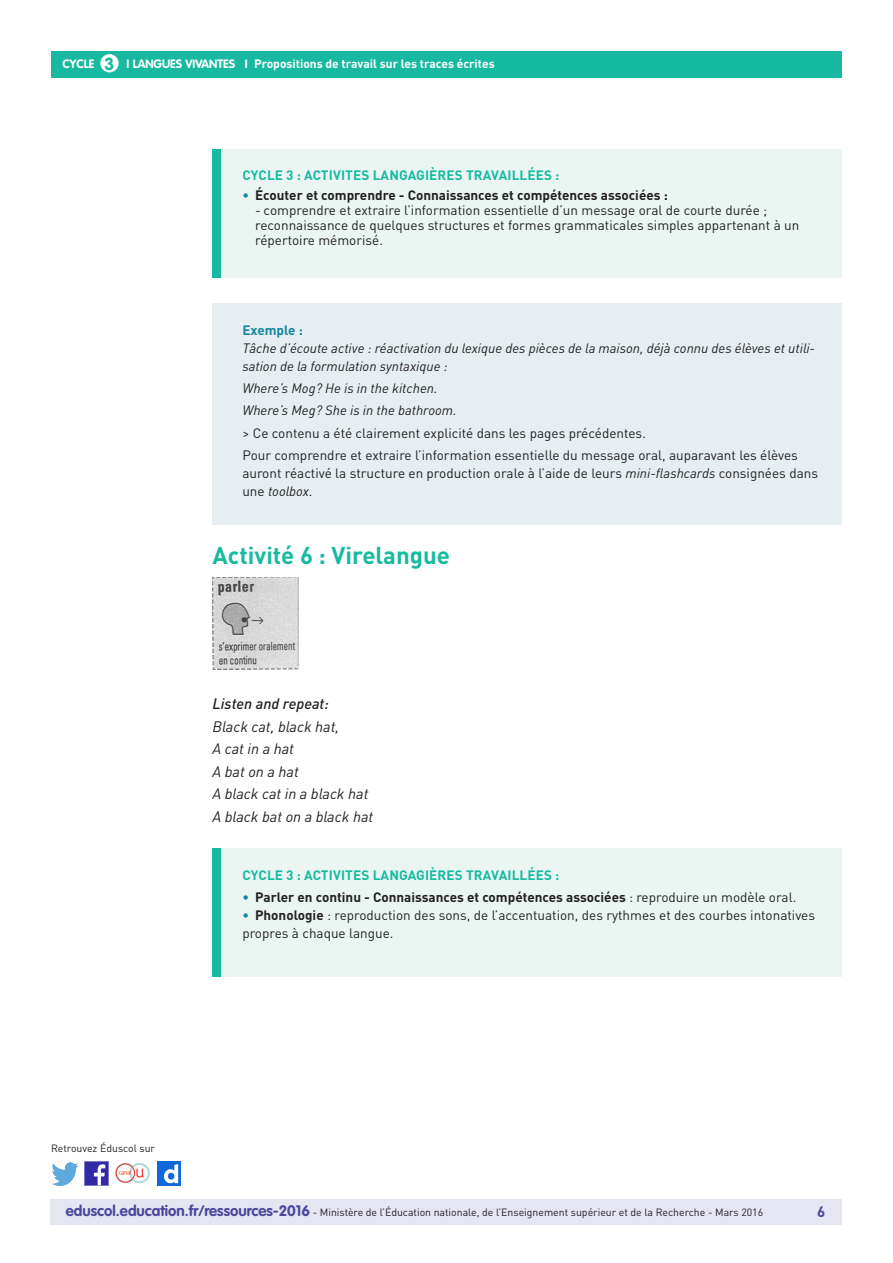
<style>
.page{position:relative;width:893px;height:1263px;background:#fff}
.page>*{position:absolute;margin:0;border:0;box-sizing:border-box;transform-origin:0 0}
._03_Titre_de_niveau{font:700 24px "DIN Pro";color:#17baa1}
.t1{font:700 17.25px "VAG Rounded Std";color:#17baa1}
._06_Texte_courant{font:italic 15px "DIN Pro";color:#231f20}
._06_Texte_courant-2{font:italic 500 15px "DIN Pro";color:#231f20}
.t2{font:700 15px "DIN Pro";color:#4a489e}
._15_texte_encadré{font:13.5px/18px "DIN Pro";color:#231f20}
._15_texte_encadré-2{font:italic 13.5px/18px "DIN Pro";color:#231f20}
._09_Liste_à_tirets_n{font:13.5px/15px "DIN Pro";color:#231f20}
._08_Liste_à_puces_ni{font:700 13.5px "DIN Pro";color:#231f20}
._08_Liste_à_puces_ni-2{font:13.5px/18px "DIN Pro";color:#231f20}
._01_Titre_info_conte{font:700 13.5px "DIN Pro";letter-spacing:.01em;color:#17baa1}
._15_Titre_encadré{font:700 13.5px "DIN Pro";color:#16879f}
.t3{font:700 12px "DIN Pro";color:#fff}
.t4{font:700 12px "VAG Rounded Std";color:#fff}
.t5{font:10.5px "DIN Pro";color:#231f20}
.s1{color:#16879f}
.s2{font-style:italic}
.s3{font-weight:400}
.s4{font-weight:700;color:#16879f}
.s5{font-weight:700}
.s6{font-family:"VAG Rounded Std";font-weight:700;font-size:15px;color:#4a489e}
</style>
<div class="page">
<div style="left:50px;top:1199px;width:791px;height:26px;background:#e6e5f2"></div>
<div style="left:51px;top:51px;width:791px;height:27px;background:#17baa1"></div>
<div style="left:100px;top:54px;width:19px;height:18px;background:#fff;border-radius:50%"></div>
<img style="left:85px;top:1162px;width:23px;height:23px">
<img style="left:51px;top:1163px;width:28px;height:22px">
<img style="left:158px;top:1162px;width:22px;height:23px">
<img style="left:115px;top:1163px;width:35px;height:21px">
<div style="left:213px;top:149px;width:629px;height:128px;background:#ebf6f3"></div>
<div style="left:213px;top:149px;width:8px;height:128px;background:#17baa1"></div>
<div style="left:213px;top:848px;width:629px;height:129px;background:#ebf6f3"></div>
<div style="left:213px;top:848px;width:8px;height:129px;background:#17baa1"></div>
<div style="left:213px;top:303px;width:629px;height:221px;background:#e6eef2"></div>
<img style="left:213px;top:577px;width:85px;height:92px">
<p class="t1" style="left:105px;top:53px;width:11px">3</p>
<p class="t3" style="left:254px;top:56px;width:242px">Propositions de travail sur les traces écrites</p>
<p class="t4" style="left:63px;top:57px;width:33px">CYCLE</p>
<p class="t4" style="left:127px;top:57px;width:123px">I LANGUES VIVANTES I</p>
<p class="_01_Titre_info_conte" style="left:242px;top:167px;width:318px">CYCLE 3 : ACTIVITES LANGAGIÈRES TRAVAILLÉES :</p>
<p class="_08_Liste_à_puces_ni" style="left:242px;top:186px;width:427px"><span class="s1">•</span> Écouter et comprendre - Connaissances et compétences associées :</p>
<p class="_09_Liste_à_tirets_n" style="left:255px;top:202px;width:546px">- comprendre et extraire l’information essentielle d’un message oral de courte durée ; reconnaissance de quelques structures et formes grammaticales simples appartenant à un répertoire mémorisé.</p>
<p class="_15_Titre_encadré" style="left:242px;top:321px;width:62px">Exemple :</p>
<p class="_15_texte_encadré-2" style="left:242px;top:339px;width:574px">Tâche d’écoute active : réactivation du lexique des pièces de la maison, déjà connu des élèves et utili&shy;sation de la formulation syntaxique :</p>
<p class="_15_texte_encadré-2" style="left:242px;top:379px;width:197px">Where’s Mog? He is in the kitchen.</p>
<p class="_15_texte_encadré-2" style="left:242px;top:401px;width:216px">Where’s Meg? She is in the bathroom.</p>
<p class="_15_texte_encadré" style="left:242px;top:423px;width:405px">&gt; Ce contenu a été clairement explicité dans les pages précédentes.</p>
<p class="_15_texte_encadré" style="left:242px;top:446px;width:577px">Pour comprendre et extraire l’information essentielle du message oral, auparavant les élèves auront réactivé la structure en production orale à l’aide de leurs <span class="s2">mini-flashcards</span> consignées dans une <span class="s2">toolbox</span>.</p>
<p class="_03_Titre_de_niveau" style="left:213px;top:539px;width:239px">Activité 6 : Virelangue</p>
<p class="_06_Texte_courant-2" style="left:213px;top:694px;width:118px">Listen and repeat:</p>
<p class="_06_Texte_courant" style="left:213px;top:717px;width:128px">Black cat, black hat,</p>
<p class="_06_Texte_courant" style="left:213px;top:739px;width:83px">A cat in a hat</p>
<p class="_06_Texte_courant" style="left:213px;top:762px;width:88px">A bat on a hat</p>
<p class="_06_Texte_courant" style="left:213px;top:784px;width:157px">A black cat in a black hat</p>
<p class="_06_Texte_courant" style="left:213px;top:807px;width:162px">A black bat on a black hat</p>
<p class="t5" style="left:51px;top:1141px;width:106px">Retrouvez Éduscol sur</p>
<p class="_01_Titre_info_conte" style="left:242px;top:866px;width:318px">CYCLE 3 : ACTIVITES LANGAGIÈRES TRAVAILLÉES :</p>
<p class="_08_Liste_à_puces_ni" style="left:242px;top:888px;width:555px"><span class="s1">•</span> Parler en continu - Connaissances et compétences associées <span class="s3">: reproduire un modèle oral.</span></p>
<p class="_08_Liste_à_puces_ni-2" style="left:242px;top:906px;width:574px"><span class="s4">•</span> <span class="s5">Phonologie</span> : reproduction des sons, de l’accentuation, des rythmes et des courbes intonatives propres à chaque langue.</p>
<p class="t5" style="left:66px;top:1205px;width:699px"><span class="s6">eduscol.education.fr/ressources-2016</span> - Ministère de l’Éducation nationale, de l’Enseignement supérieur et de la Recherche - Mars 2016</p>
<p class="t2" style="left:817px;top:1201px;width:10px">6</p>
</div>
